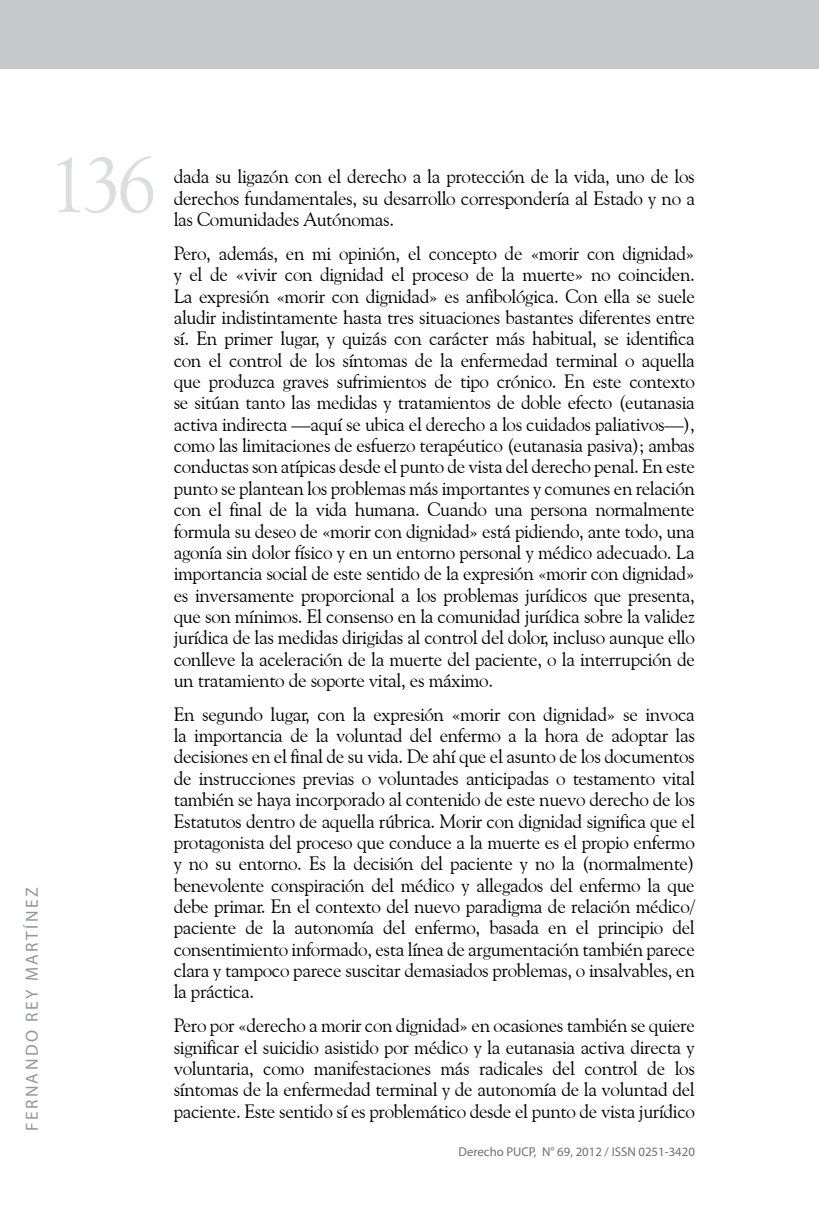
<style>
.page{position:relative;width:819px;height:1206px;background:#fff}
.page>*{position:absolute;margin:0;border:0;box-sizing:border-box;transform-origin:0 0}
.t1{font:78.75px "Goudy Old Style BT";color:#dcddde}
.t2{font:19.25px/21.3px "Goudy Old Style BT";letter-spacing:-.02em;color:#000;text-align:justify}
.t3{font:17.5px "Myriad Pro";letter-spacing:.14em;color:#939598}
.t4{font:12.78px "Myriad Pro";color:#6d6e71}
</style>
<div class="page">
<div style="left:0;top:0;width:819px;height:69px;background:#c7c8ca"></div>
<h1 class="t1" style="left:49px;top:136px;width:109px">136</h1>
<p class="t3" style="left:21px;top:1131px;width:246px;rotate:-90deg">Fernando Rey Martínez</p>
<p class="t2" style="left:174px;top:166px;width:522px">dada su ligazón con el derecho a la protección de la vida, uno de los derechos fundamentales, su desarrollo correspondería al Estado y no a las Comunidades Autónomas.</p>
<p class="t2" style="left:174px;top:242px;width:522px">Pero, además, en mi opinión, el concepto de «morir con dignidad» y el de «vivir con dignidad el proceso de la muerte» no coinciden.<br>La expresión «morir con dignidad» es anfibológica. Con ella se suele aludir indistintamente hasta tres situaciones bastantes diferentes entre sí. En primer lugar, y quizás con carácter más habitual, se identifica con el control de los síntomas de la enfermedad terminal o aquella que produzca graves sufrimientos de tipo crónico. En este contexto se sitúan tanto las medidas y tratamientos de doble efecto (eutanasia activa indirecta —aquí se ubica el derecho a los cuidados paliativos—), como las limitaciones de esfuerzo terapéutico (eutanasia pasiva); ambas conductas son atípicas desde el punto de vista del derecho penal. En este punto se plantean los problemas más importantes y comunes en relación con el final de la vida humana. Cuando una persona normalmente formula su deseo de «morir con dignidad» está pidiendo, ante todo, una agonía sin dolor físico y en un entorno personal y médico adecuado. La importancia social de este sentido de la expresión «morir con dignidad» es inversamente proporcional a los problemas jurídicos que presenta, que son mínimos. El consenso en la comunidad jurídica sobre la validez jurídica de las medidas dirigidas al control del dolor, incluso aunque ello conlleve la aceleración de la muerte del paciente, o la interrupción de un tratamiento de soporte vital, es máximo.</p>
<p class="t2" style="left:174px;top:703px;width:522px">En segundo lugar, con la expresión «morir con dignidad» se invoca la importancia de la voluntad del enfermo a la hora de adoptar las decisiones en el final de su vida. De ahí que el asunto de los documentos de instrucciones previas o voluntades anticipadas o testamento vital también se haya incorporado al contenido de este nuevo derecho de los Estatutos dentro de aquella rúbrica. Morir con dignidad significa que el protagonista del proceso que conduce a la muerte es el propio enfermo y no su entorno. Es la decisión del paciente y no la (normalmente) benevolente conspiración del médico y allegados del enfermo la que debe primar. En el contexto del nuevo paradigma de relación médico/ paciente de la autonomía del enfermo, basada en el principio del consentimiento informado, esta línea de argumentación también parece clara y tampoco parece suscitar demasiados problemas, o insalvables, en la práctica.</p>
<p class="t2" style="left:174px;top:1014px;width:522px">Pero por «derecho a morir con dignidad» en ocasiones también se quiere significar el suicidio asistido por médico y la eutanasia activa directa y voluntaria, como manifestaciones más radicales del control de los síntomas de la enfermedad terminal y de autonomía de la voluntad del paciente. Este sentido sí es problemático desde el punto de vista jurídico</p>
<p class="t4" style="left:458px;top:1144px;width:160px">Derecho PUCP, N° 69, 2012 / ISSN</p>
<p class="t4" style="left:638px;top:1144px;width:58px">0251-3420</p>
</div>
